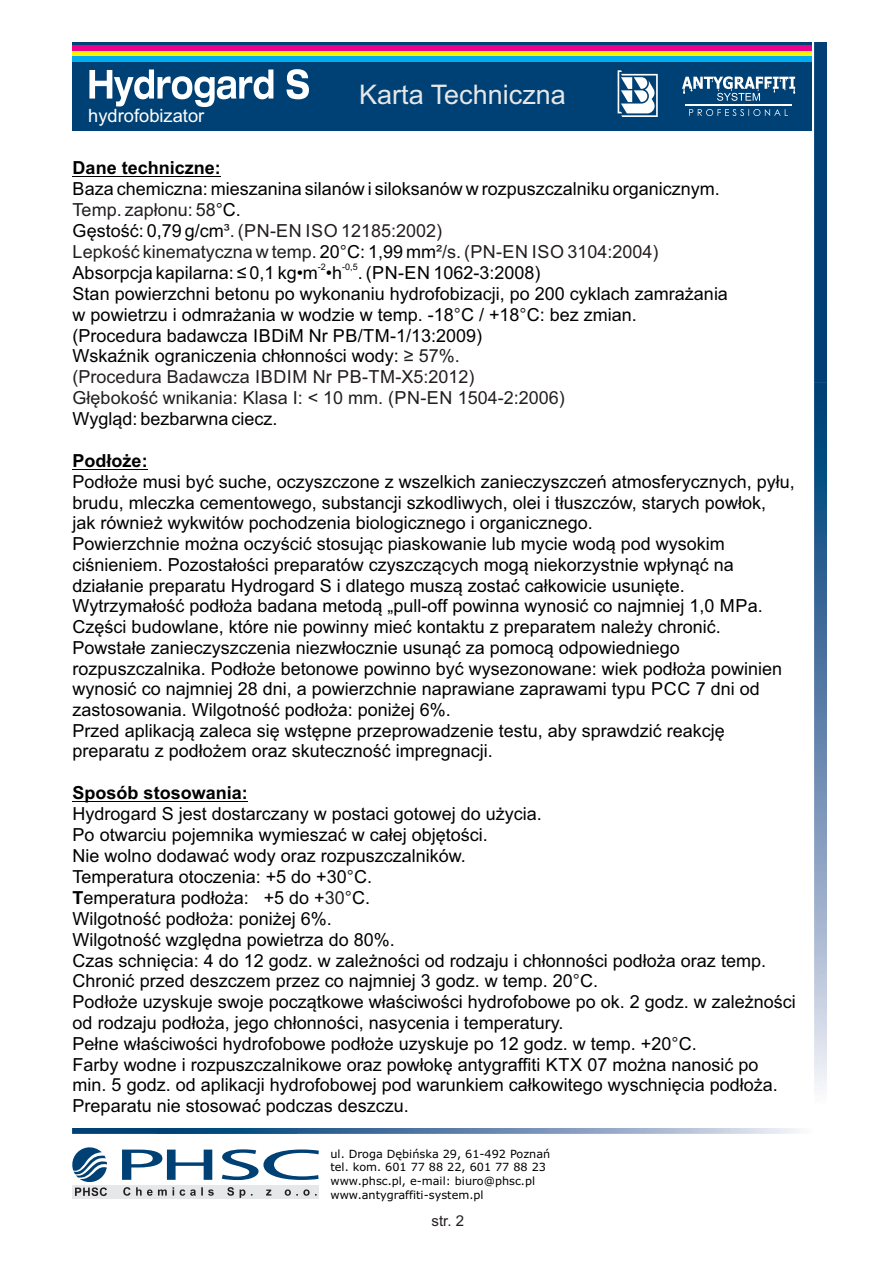
<style>
.page{position:relative;width:893px;height:1263px;background:#fff}
.page>*{position:absolute;margin:0;border:0;box-sizing:border-box;transform-origin:0 0}
.t1{font:27px "Arial";color:#e6e7e9}
.t2{font:18.3px "Arial";color:#fff}
.t3{font:18px/20.9px "Arial";color:#000}
.t4{font:700 18px "Arial";color:#000}
.t5{font:15px "Arial";color:#231f20}
.t6{font:11.25px/13.6px "Verdana";color:#000}
.t7{font:9px "Arial";color:#000}
.s1{color:#231f20}
.s2{font-weight:700}
</style>
<div class="page">
<img style="left:814px;top:43px;width:13px;height:1047px">
<img style="left:72px;top:1128px;width:728px;height:6px">
<hr style="left:73px;top:176px;width:148px;height:1px;background:#000">
<hr style="left:73px;top:469px;width:75px;height:1px;background:#000">
<hr style="left:73px;top:801px;width:175px;height:1px;background:#000">
<svg style="left:122px;top:1149px;width:197px;height:31px"></svg>
<div style="left:72px;top:1185px;width:247px;height:13px;background:#e6e7e9"></div>
<svg style="left:123px;top:1187px;width:194px;height:11px"></svg>
<svg style="left:72px;top:1147px;width:35px;height:49px"></svg>
<div style="left:72px;top:43px;width:740px;height:88px;background:#004175"></div>
<div style="left:72px;top:46px;width:740px;height:5px;background:#ed028c"></div>
<div style="left:72px;top:51px;width:740px;height:5px;background:#fff101"></div>
<div style="left:72px;top:56px;width:740px;height:5px;background:#00aeef"></div>
<svg style="left:689px;top:109px;width:99px;height:7px"></svg>
<hr style="left:685px;top:104px;width:107px;height:2px;background:#fff">
<svg style="left:682px;top:76px;width:113px;height:25px"></svg>
<svg style="left:89px;top:69px;width:220px;height:38px"></svg>
<svg style="left:618px;top:70px;width:40px;height:47px"></svg>
<p class="t2" style="left:88px;top:109px;width:118px">hydrofobizator</p>
<h1 class="t1" style="left:359px;top:85px;width:208px">Karta Techniczna</h1>
<p class="t4" style="left:73px;top:161px;width:150px">Dane techniczne:</p>
<p class="t3" style="left:73px;top:180px;width:649px">Baza chemiczna: mieszanina silanów i siloksanów w rozpuszczalniku organicznym.<br><span class="s1">Temp. zapłonu: 58°</span>C.<br>Gęstość: 0,79 g/cm<span class="s1">³. (PN-EN ISO 12185:2002)<br>Lepkość kinematyczna w temp.</span> 20<span class="s1">°</span>C: 1,99 mm<span class="s1">²/s. (PN-EN ISO 3104:2004)</span></p>
<p class="t7" style="left:318px;top:263px;width:10px">-2</p>
<p class="t7" style="left:342px;top:263px;width:17px">-0,5</p>
<p class="t3" style="left:73px;top:264px;width:657px">Absorpcja kapilarna: ≤ 0,1 kg•m •h . (PN-EN 1062-3:2008)<br>Stan powierzchni betonu po wykonaniu hydrofobizacji, po 200 cyklach zamrażania w powietrzu i odmrażania w wodzie w temp. -18<span class="s1">°</span>C / +18<span class="s1">°</span>C: bez zmian. (Procedura badawcza IBDiM Nr PB/TM-1/13:2009)<br>Wskaźnik ograniczenia chłonności wody: <span class="s1">≥ 57%.<br>(Procedura Badawcza IBDIM Nr PB-TM-X5:2012)<br>Głębokość wnikania: Klasa I: &lt; 10 mm. (PN-EN 1504-2:2006)</span></p>
<p class="t3" style="left:73px;top:410px;width:206px">Wygląd: bezbarwna ciecz.</p>
<p class="t4" style="left:73px;top:454px;width:77px">Podłoże:</p>
<p class="t3" style="left:73px;top:473px;width:724px">Podłoże musi być suche, oczyszczone z wszelkich zanieczyszczeń atmosferycznych, pyłu, brudu, mleczka cementowego, substancji szkodliwych, olei i tłuszczów, starych powłok,<br>jak również wykwitów pochodzenia biologicznego i organicznego.<br>Powierzchnie można oczyścić stosując piaskowanie lub mycie wodą pod wysokim ciśnieniem. Pozostałości preparatów czyszczących mogą niekorzystnie wpłynąć na działanie preparatu Hydrogard S i dlatego muszą zostać całkowicie usunięte.<br>Wytrzymałość podłoża badana metodą „pull-off powinna wynosić co najmniej 1,0 MPa.<br>Części budowlane, które nie powinny mieć kontaktu z preparatem należy chronić.<br>Powstałe zanieczyszczenia niezwłocznie usunąć za pomocą odpowiedniego rozpuszczalnika. Podłoże betonowe powinno być wysezonowane: wiek podłoża powinien wynosić co najmniej 28 dni, a powierzchnie naprawiane zaprawami typu PCC 7 dni od zastosowania. Wilgotność podłoża: poniżej 6%.<br>Przed aplikacją zaleca się wstępne przeprowadzenie testu, aby sprawdzić reakcję preparatu z podłożem oraz skuteczność impregnacji.</p>
<p class="t4" style="left:73px;top:786px;width:177px">Sposób stosowania:</p>
<p class="t3" style="left:73px;top:805px;width:725px">Hydrogard S jest dostarczany w postaci gotowej do użycia.<br>Po otwarciu pojemnika wymieszać w całej objętości.<br>Nie wolno dodawać wody oraz rozpuszczalników.<br>Temperatura otoczenia: +5 do +30<span class="s1">°</span>C.<br><span class="s2">T</span>emperatura podłoża: +5 do +<span class="s1">30°</span>C.<br>Wilgotność podłoża: poniżej 6%.<br>Wilgotność względna powietrza do 80%.<br>Czas schnięcia: 4 do 12 godz. w zależności od rodzaju i chłonności podłoża oraz temp.<br>Chronić przed deszczem przez co najmniej 3 godz. w temp. 20<span class="s1">°</span>C.<br>Podłoże uzyskuje swoje początkowe właściwości hydrofobowe po ok. 2 godz. w zależności od rodzaju podłoża, jego chłonności, nasycenia i temperatury.<br>Pełne właściwości hydrofobowe podłoże uzyskuje po 12 godz. w temp. +20<span class="s1">°</span>C.<br>Farby wodne i rozpuszczalnikowe oraz powłokę antygraffiti KTX 07 można nanosić po min. 5 godz. od aplikacji hydrofobowej pod warunkiem całkowitego wyschnięcia podłoża.<br>Preparatu nie stosować podczas deszczu.</p>
<p class="t6" style="left:330px;top:1148px;width:221px">ul. Droga Dębińska 29, 61-492 Poznań tel. kom. 601 77 88 22, 601 77 88 23 www.phsc.pl, e-mail: biuro@phsc.pl www.antygraffiti-system.pl</p>
<p class="t5" style="left:432px;top:1215px;width:34px">str. 2</p>
</div>
